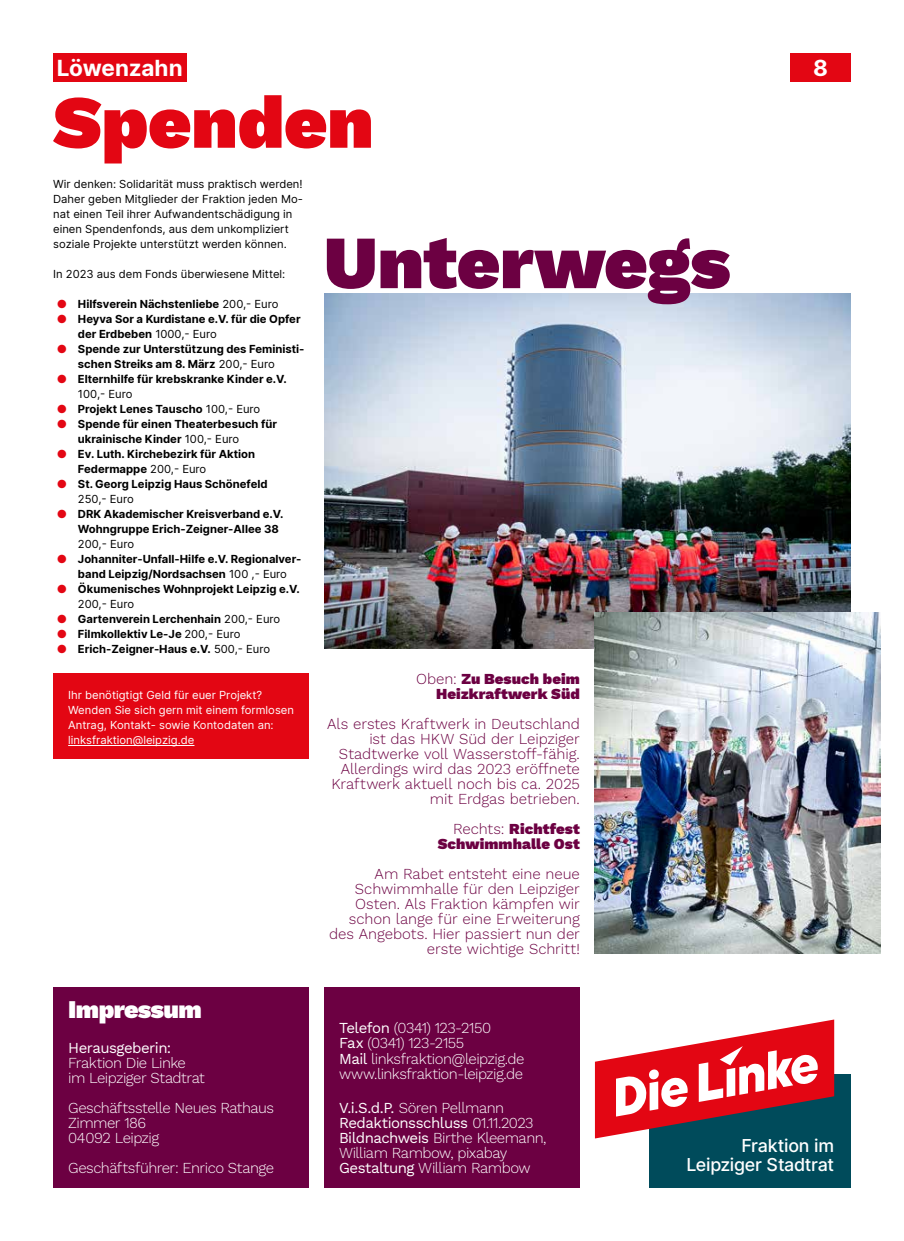
<style>
.page{position:relative;width:904px;height:1241px;background:#fff}
.page>*{position:absolute;margin:0;border:0;box-sizing:border-box;transform-origin:0 0}
.t1{font:900 75px "Work Sans";letter-spacing:-.005em;color:#6c0042}
.t2{font:900 75px "Work Sans";letter-spacing:-.005em;color:#e30613}
.t3{font:900 25px "Work Sans";letter-spacing:-.025em;color:#fff}
.t4{font:700 22.5px "Inter";letter-spacing:-.01em;color:#fff}
.t5{font:500 17.88px/19.6px "Inter";letter-spacing:-.015em;color:#fff;text-align:right}
.t6{font:300 15px/15px "Work Sans";letter-spacing:-.035em;color:#fff}
.t7{font:300 15px/15px "Work Sans";letter-spacing:-.005em;color:#6c0042;text-align:right}
.t8{font:900 15px/15px "Work Sans";letter-spacing:.005em;color:#6c0042;text-align:right}
.t9{font:15px "Work Sans";letter-spacing:-.035em;color:#fff}
.t10{font:700 11.25px/15px "Inter";color:#000}
.t11{font:11.25px/15px "Inter";color:#000}
.t12{font:11.25px/15px "Inter";color:#fff}
.s1{font-weight:400;color:#e30613}
.s2{font-weight:400}
.s3{font-weight:300}
</style>
<div class="page">
<img style="left:324px;top:293px;width:526px;height:355px">
<div style="left:53px;top:53px;width:133px;height:29px;background:#e30613"></div>
<div style="left:790px;top:53px;width:60px;height:29px;background:#e30613"></div>
<div style="left:53px;top:986px;width:256px;height:201px;background:#6c0042"></div>
<div style="left:324px;top:986px;width:256px;height:201px;background:#6c0042"></div>
<div style="left:649px;top:1073px;width:201px;height:114px;background:#004b5b"></div>
<svg style="left:595px;top:1019px;width:239px;height:119px"></svg>
<img style="left:595px;top:613px;width:286px;height:340px">
<div style="left:53px;top:672px;width:256px;height:86px;background:#e30613"></div>
<hr style="left:68px;top:745px;width:126px;height:1px;background:#fff">
<h3 class="t4" style="left:57px;top:51px;width:127px">Löwenzahn</h3>
<h3 class="t4" style="left:813px;top:51px;width:16px">8</h3>
<h1 class="t2" style="left:53px;top:65px;width:322px">Spenden</h1>
<p class="t11" style="left:53px;top:176px;width:251px">Wir denken: Solidarität muss praktisch werden!<br>Daher geben Mitglieder der Fraktion jeden Mo&shy;nat einen Teil ihrer Aufwandentschädigung in einen Spendenfonds, aus dem unkompliziert soziale Projekte unterstützt werden können.</p>
<p class="t11" style="left:53px;top:266px;width:234px">In 2023 aus dem Fonds überwiesene Mittel:</p>
<p class="t10" style="left:57px;top:296px;width:223px"><span class="s1">●</span> Hilfsverein Nächstenliebe <span class="s2">200,- Euro</span></p>
<p class="t10" style="left:78px;top:311px;width:224px;text-indent:-21px"><span class="s1">●</span> Heyva Sor a Kurdistane e.V. für die Opfer der Erdbeben <span class="s2">1000,- Euro</span></p>
<p class="t10" style="left:78px;top:341px;width:228px;text-indent:-21px"><span class="s1">●</span> Spende zur Unterstützung des Feministi&shy;schen Streiks am 8. März <span class="s2">200,- Euro</span></p>
<p class="t10" style="left:78px;top:371px;width:210px;text-indent:-21px"><span class="s1">●</span> Elternhilfe für krebskranke Kinder e.V.<br><span class="s2">100,- Euro</span></p>
<p class="t10" style="left:57px;top:401px;width:205px"><span class="s1">●</span> Projekt Lenes Tauscho <span class="s2">100,- Euro</span></p>
<p class="t10" style="left:78px;top:416px;width:201px;text-indent:-21px"><span class="s1">●</span> Spende für einen Theaterbesuch für ukrainische Kinder <span class="s2">100,- Euro</span></p>
<p class="t10" style="left:78px;top:446px;width:178px;text-indent:-21px"><span class="s1">●</span> Ev. Luth. Kirchebezirk für Aktion<br>Federmappe <span class="s2">200,- Euro</span></p>
<p class="t10" style="left:78px;top:476px;width:191px;text-indent:-21px"><span class="s1">●</span> St. Georg Leipzig Haus Schönefeld<br><span class="s2">250,- Euro</span></p>
<p class="t10" style="left:78px;top:506px;width:207px;text-indent:-21px"><span class="s1">●</span> DRK Akademischer Kreisverband e.V.<br>Wohngruppe Erich-Zeigner-Allee 38</p>
<p class="t11" style="left:78px;top:536px;width:58px">200,- Euro</p>
<p class="t10" style="left:78px;top:551px;width:225px;text-indent:-21px"><span class="s1">●</span> Johanniter-Unfall-Hilfe e.V. Regionalver&shy;band Leipzig/Nordsachsen <span class="s2">100 ,- Euro</span></p>
<p class="t10" style="left:78px;top:581px;width:223px;text-indent:-21px"><span class="s1">●</span> Ökumenisches Wohnprojekt Leipzig e.V.<br><span class="s2">200,- Euro</span></p>
<p class="t10" style="left:57px;top:611px;width:225px"><span class="s1">●</span> Gartenverein Lerchenhain <span class="s2">200,- Euro</span></p>
<p class="t10" style="left:57px;top:626px;width:185px"><span class="s1">●</span> Filmkollektiv Le-Je <span class="s2">200,- Euro</span></p>
<p class="t10" style="left:57px;top:641px;width:215px"><span class="s1">●</span> Erich-Zeigner-Haus e.V. <span class="s2">500,- Euro</span></p>
<p class="t12" style="left:68px;top:686px;width:227px">Ihr benötigtigt Geld für euer Projekt?<br>Wenden Sie sich gern mit einem formlosen Antrag, Kontakt- sowie Kontodaten an: linksfraktion@leipzig.de</p>
<h2 class="t3" style="left:68px;top:990px;width:135px">Impressum</h2>
<h3 class="t9" style="left:68px;top:1036px;width:105px">Herausgeberin:</h3>
<h3 class="t6" style="left:68px;top:1054px;width:138px">Fraktion Die Linke im Leipziger Stadtrat</h3>
<h3 class="t6" style="left:68px;top:1099px;width:207px">Geschäftsstelle Neues Rathaus<br>Zimmer 186<br>04092 Leipzig</h3>
<h3 class="t6" style="left:68px;top:1159px;width:207px">Geschäftsführer: Enrico Stange</h3>
<h1 class="t1" style="left:324px;top:205px;width:408px">Unterwegs</h1>
<h3 class="t8" style="left:416px;top:670px;width:165px"><span class="s3">Oben:</span> Zu Besuch beim<br>Heizkraftwerk Süd</h3>
<h3 class="t7" style="left:327px;top:715px;width:254px">Als erstes Kraftwerk in Deutschland ist das HKW Süd der Leipziger<br>Stadtwerke voll Wasserstoff-fähig.<br>Allerdings wird das 2023 eröffnete<br>Kraftwerk aktuell noch bis ca. 2025 mit Erdgas betrieben.</h3>
<h3 class="t8" style="left:438px;top:820px;width:144px"><span class="s3">Rechts:</span> Richtfest<br>Schwimmhalle Ost</h3>
<h3 class="t7" style="left:329px;top:865px;width:252px">Am Rabet entsteht eine neue<br>Schwimmhalle für den Leipziger<br>Osten. Als Fraktion kämpfen wir schon lange für eine Erweiterung des Angebots. Hier passiert nun der erste wichtige Schritt!</h3>
<h3 class="t6" style="left:339px;top:1020px;width:187px"><span class="s2">Telefon</span> (0341) 123-2150<br><span class="s2">Fax</span> (0341) 123-2155<br><span class="s2">Mail</span> linksfraktion@leipzig.de www.linksfraktion-leipzig.de</h3>
<h3 class="t6" style="left:339px;top:1099px;width:209px"><span class="s2">V.i.S.d.P.</span> Sören Pellmann<br><span class="s2">Redaktionsschluss</span> 01.11.2023<br><span class="s2">Bildnachweis</span> Birthe Kleemann,<br>William Rambow, pixabay<br><span class="s2">Gestaltung</span> William Rambow</h3>
<h3 class="t5" style="left:686px;top:1134px;width:149px">Fraktion im<br>Leipziger Stadtrat</h3>
</div>
